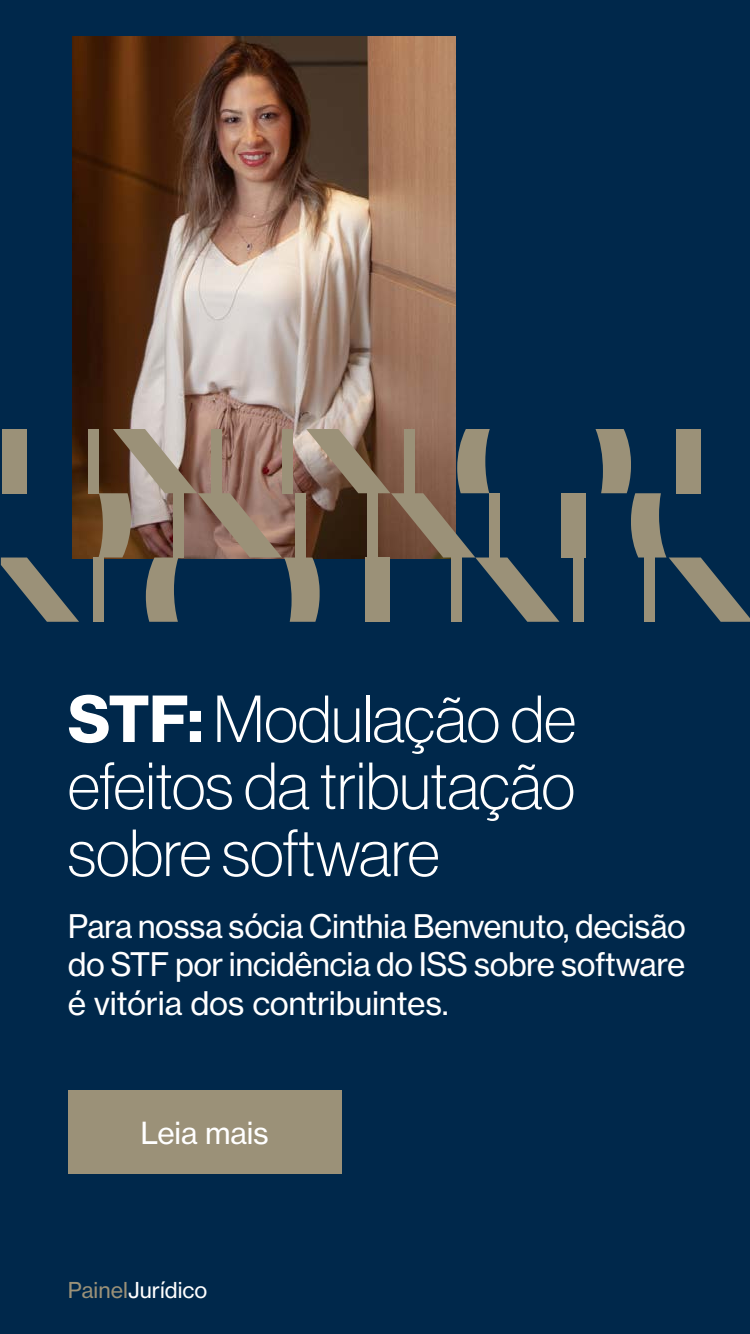
<style>
.page{position:relative;width:750px;height:1334px;background:#00284b}
.page>*{position:absolute;margin:0;border:0;box-sizing:border-box;transform-origin:0 0}
.t1{font:65px/67px "N Haas Grotesk DS Pro 35 X Lt";color:#fff;text-align:justify}
.t2{font:32px/38.4px "N Haas Grotesk TX Pro 55 Rg";letter-spacing:-.015em;color:#fff;text-align:justify}
.t3{font:30px "N Haas Grotesk TX Pro 55 Rg";letter-spacing:-.01em;color:#fff}
.t4{font:21.6px "N Haas Grotesk TX Pro 55 Rg";color:#fff}
.s1{font-family:"N Haas Grotesk DS Pro 75 Bd"}
.s2{color:#9b9178}
</style>
<div class="page">
<img style="left:72px;top:36px;width:384px;height:523px">
<div style="left:3px;top:429px;width:24px;height:64px;background:#9b9178"></div>
<div style="left:89px;top:429px;width:10px;height:64px;background:#9b9178"></div>
<div style="left:561px;top:493px;width:25px;height:65px;background:#9b9178"></div>
<div style="left:93px;top:558px;width:10px;height:64px;background:#9b9178"></div>
<svg style="left:1px;top:558px;width:78px;height:64px"></svg>
<div style="left:573px;top:558px;width:11px;height:64px;background:#9b9178"></div>
<svg style="left:98px;top:429px;width:462px;height:193px"></svg>
<div style="left:365px;top:558px;width:25px;height:64px;background:#9b9178"></div>
<div style="left:451px;top:558px;width:11px;height:64px;background:#9b9178"></div>
<svg style="left:596px;top:429px;width:154px;height:193px"></svg>
<div style="left:68px;top:1091px;width:273px;height:83px;background:#9b9178"></div>
<h1 class="t1" style="left:68px;top:686px;width:510px"><span class="s1">STF:</span> Modulação de efeitos da tributação sobre software</h1>
<p class="t2" style="left:68px;top:907px;width:620px">Para nossa sócia Cinthia Benvenuto, decisão do STF por incidência do ISS sobre software é vitória dos contribuintes.</p>
<p class="t3" style="left:141px;top:1115px;width:130px">Leia mais</p>
<p class="t4" style="left:68px;top:1277px;width:141px"><span class="s2">Painel</span>Jurídico</p>
</div>
